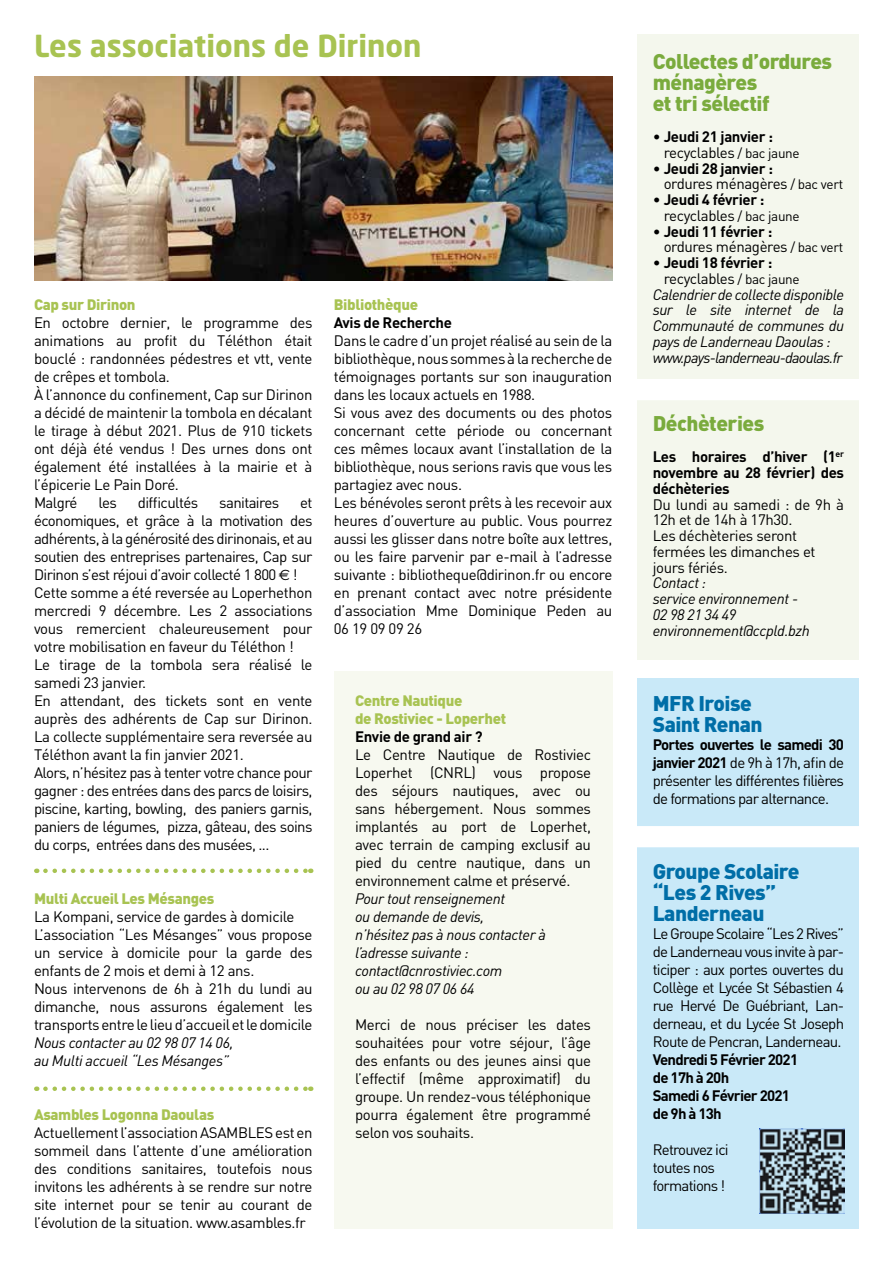
<style>
.page{position:relative;width:893px;height:1263px;background:#fff}
.page>*{position:absolute;margin:0;border:0;box-sizing:border-box;transform-origin:0 0}
.t1{font:700 30px "Neo Sans Pro";color:#a8c352}
.t2{font:900 21px/21px "DIN";letter-spacing:-.025em;color:#006ea7}
.t3{font:900 21px/21px "DIN";letter-spacing:-.025em;color:#7aab3d}
.t4{font:15px/18px "DIN";letter-spacing:-.025em;color:#000}
.t5{font:italic 15px/18px "DIN";letter-spacing:-.025em;color:#000}
.t6{font:700 15px/15.8px "DIN";letter-spacing:-.025em;color:#000}
.t7{font:900 15px/18px "DIN";letter-spacing:-.025em;color:#a8c352}
.t8{font:700 15px/18px "DIN";letter-spacing:-.05em;color:#000}
.t9{font:15px/18px "DIN";letter-spacing:-.05em;color:#000}
.t10{font:italic 15px "DIN";letter-spacing:-.05em;color:#000}
.s1{font-family:"Euro Sans"}
.s2{font-weight:400}
.s3{font-weight:400;font-size:13.5px}
.s4{font-weight:700}
.s5{font-size:13.5px}
</style>
<div class="page">
<div style="left:334px;top:672px;width:278px;height:557px;background:#f7f9f0"></div>
<div style="left:638px;top:34px;width:221px;height:625px;background:#f4f7ed"></div>
<div style="left:629px;top:379px;width:264px;height:21px;background:#fff"></div>
<div style="left:638px;top:678px;width:221px;height:551px;background:#c9e9f8"></div>
<img style="left:34px;top:77px;width:578px;height:204px">
<img style="left:759px;top:1128px;width:85px;height:85px">
<div style="left:630px;top:826px;width:263px;height:21px;background:#fff"></div>
<svg style="left:45px;top:868px;width:266px;height:5px"></svg>
<svg style="left:45px;top:1086px;width:266px;height:5px"></svg>
<h1 class="t1" style="left:34px;top:27px;width:389px">Les associations de Dirinon</h1>
<p class="t7" style="left:34px;top:295px;width:103px">Cap sur Dirinon</p>
<p class="t4" style="left:34px;top:314px;width:280px">En octobre dernier, le programme des animations au profit du Téléthon était bouclé : randonnées pédestres et vtt, vente de crêpes et tombola.<br>À l’annonce du confinement, Cap sur Dirinon a décidé de maintenir la tombola en décalant le tirage à début 2021. Plus de 910 tickets ont déjà été vendus ! Des urnes dons ont également été installées à la mairie et à l’épicerie Le Pain Doré.<br>Malgré</p>
<p class="t4" style="left:99px;top:494px;width:20px">les</p>
<p class="t4" style="left:138px;top:494px;width:62px">difficultés</p>
<p class="t4" style="left:219px;top:494px;width:61px">sanitaires</p>
<p class="t4" style="left:34px;top:494px;width:280px;text-indent:266px">et économiques, et grâce à la motivation des adhérents, à la générosité des dirinonais, et au soutien des entreprises partenaires, Cap sur Dirinon s’est réjoui d’avoir collecté 1 800 <span class="s1">€</span> !<br>Cette somme a été reversée au Loperhethon mercredi 9 décembre. Les 2 associations vous remercient chaleureusement pour votre mobilisation en faveur du Téléthon !<br>Le tirage de la tombola sera réalisé le samedi 23 janvier.<br>En attendant, des tickets sont en vente auprès des adhérents de Cap sur Dirinon.<br>La collecte supplémentaire sera reversée au Téléthon avant la fin janvier 2021.<br>Alors, n’hésitez pas à tenter votre chance pour gagner : des entrées dans des parcs de loisirs, piscine, karting, bowling, des paniers garnis, paniers de légumes, pizza, gâteau, des soins du corps, entrées dans des musées, ...</p>
<p class="t7" style="left:34px;top:889px;width:182px">Multi Accueil Les Mésanges</p>
<p class="t4" style="left:34px;top:908px;width:280px">La Kompani, service de gardes à domicile L’association “Les Mésanges” vous propose un service à domicile pour la garde des enfants de 2 mois et demi à 12 ans.<br>Nous intervenons de 6h à 21h du lundi au dimanche, nous assurons également les transports entre le lieu d’accueil et le domicile</p>
<p class="t5" style="left:34px;top:1034px;width:201px">Nous contacter au 02 98 07 14 06, au Multi accueil “Les Mésanges”</p>
<p class="t7" style="left:34px;top:1105px;width:182px">Asambles Logonna Daoulas</p>
<p class="t4" style="left:34px;top:1124px;width:280px;text-align:justify">Actuellement l’association ASAMBLES est en sommeil dans l’attente d’une amélioration des conditions sanitaires, toutefois nous invitons les adhérents à se rendre sur notre site internet pour se tenir au courant de l’évolution de la situation. www.asambles.fr</p>
<p class="t7" style="left:334px;top:295px;width:86px">Bibliothèque</p>
<p class="t6" style="left:334px;top:314px;width:120px">Avis de Recherche</p>
<p class="t4" style="left:334px;top:332px;width:280px">Dans le cadre d’un projet réalisé au sein de la bibliothèque, nous sommes à la recherche de témoignages portants sur son inauguration dans les locaux actuels en 1988.<br>Si vous avez des documents ou des photos concernant cette période ou concernant ces mêmes locaux avant l’installation de la bibliothèque, nous serions ravis que vous les partagiez avec nous.<br>Les bénévoles seront prêts à les recevoir aux heures d’ouverture au public. Vous pourrez aussi les glisser dans notre boîte aux lettres, ou les faire parvenir par e-mail à l’adresse suivante : bibliotheque@dirinon.fr ou encore en prenant contact avec notre présidente d’association Mme Dominique Peden au 06 19 09 09 26</p>
<p class="t7" style="left:355px;top:691px;width:153px">Centre Nautique<br>de Rostiviec - Loperhet</p>
<p class="t6" style="left:355px;top:728px;width:129px">Envie de grand air ?</p>
<p class="t4" style="left:355px;top:746px;width:237px;text-align:justify">Le Centre Nautique de Rostiviec Loperhet (CNRL) vous propose des séjours nautiques, avec ou sans hébergement. Nous sommes implantés au port de Loperhet, avec terrain de camping exclusif au pied du centre nautique, dans un environnement calme et préservé.</p>
<p class="t5" style="left:355px;top:890px;width:193px">Pour tout renseignement<br>ou demande de devis,<br>n’hésitez pas à nous contacter à l’adresse suivante : contact@cnrostiviec.com<br>ou au 02 98 07 06 64</p>
<p class="t4" style="left:355px;top:1016px;width:237px;text-align:justify">Merci de nous préciser les dates souhaitées pour votre séjour, l’âge des enfants ou des jeunes ainsi que l’effectif (même approximatif) du groupe. Un rendez-vous téléphonique pourra également être programmé selon vos souhaits.</p>
<h2 class="t3" style="left:653px;top:49px;width:181px">Collectes d’ordures ménagères<br>et tri sélectif</h2>
<p class="t6" style="left:664px;top:128px;width:137px;text-indent:-11px"><span class="s2">•</span> Jeudi 21 janvier : <span class="s2">recyclables</span> <span class="s3">/ bac jaune</span></p>
<p class="t4" style="left:664px;top:160px;width:181px;line-height:15.8px;text-indent:-11px">• <span class="s4">Jeudi 28 janvier :<br></span>ordures ménagères <span class="s5">/ bac vert</span></p>
<p class="t6" style="left:664px;top:191px;width:137px;text-indent:-11px"><span class="s2">•</span> Jeudi 4 février : <span class="s2">recyclables</span> <span class="s3">/ bac jaune</span></p>
<p class="t4" style="left:664px;top:223px;width:181px;line-height:15.8px;text-indent:-11px">• <span class="s4">Jeudi 11 février :<br></span>ordures ménagères <span class="s5">/ bac vert</span></p>
<p class="t6" style="left:653px;top:254px;width:121px"><span class="s2">•</span> Jeudi 18 février :</p>
<p class="t4" style="left:664px;top:269px;width:137px">recyclables <span class="s5">/ bac jaune</span></p>
<p class="t5" style="left:653px;top:285px;width:193px">Calendrier de collecte disponible</p>
<p class="t5" style="left:653px;top:301px;width:193px">sur le site internet de la</p>
<p class="t5" style="left:653px;top:316px;width:193px">Communauté de communes du</p>
<p class="t5" style="left:653px;top:332px;width:180px">pays de Landerneau Daoulas :</p>
<p class="t10" style="left:653px;top:348px;width:191px">www.pays-landerneau-daoulas.fr</p>
<h2 class="t3" style="left:653px;top:412px;width:113px">Déchèteries</h2>
<p class="t6" style="left:653px;top:448px;width:193px;text-align:justify">Les horaires d’hiver (1<sup>er </sup>novembre au 28 février) des déchèteries</p>
<p class="t4" style="left:653px;top:496px;width:193px;line-height:15.8px">Du lundi au samedi : de 9h à<br>12h et de 14h à 17h30.<br>Les déchèteries seront fermées les dimanches et jours fériés.</p>
<p class="t5" style="left:653px;top:575px;width:159px;line-height:15.8px">Contact :<br>service environnement -<br>02 98 21 34 49 environnement@ccpld.bzh</p>
<h2 class="t2" style="left:653px;top:691px;width:111px">MFR Iroise<br>Saint Renan</h2>
<p class="t4" style="left:653px;top:735px;width:193px;text-align:justify"><span class="s4">Portes ouvertes le samedi 30 janvier 2021</span> de 9h à 17h, afin de présenter les différentes filières de formations par alternance.</p>
<h2 class="t2" style="left:653px;top:859px;width:148px">Groupe Scolaire “Les 2 Rives”<br>Landerneau</h2>
<p class="t4" style="left:653px;top:924px;width:193px;text-align:justify">Le Groupe Scolaire “Les 2 Rives” de Landerneau vous invite à par&shy;ticiper : aux portes ouvertes du Collège et Lycée St Sébastien 4 rue Hervé De Guébriant, Lan&shy;derneau, et du Lycée St Joseph Route de Pencran, Landerneau.</p>
<p class="t8" style="left:653px;top:1050px;width:147px">Vendredi 5 Février 2021 de 17h à 20h<br>Samedi 6 Février 2021 de 9h à 13h</p>
<p class="t9" style="left:653px;top:1140px;width:78px">Retrouvez ici toutes nos formations !</p>
</div>
